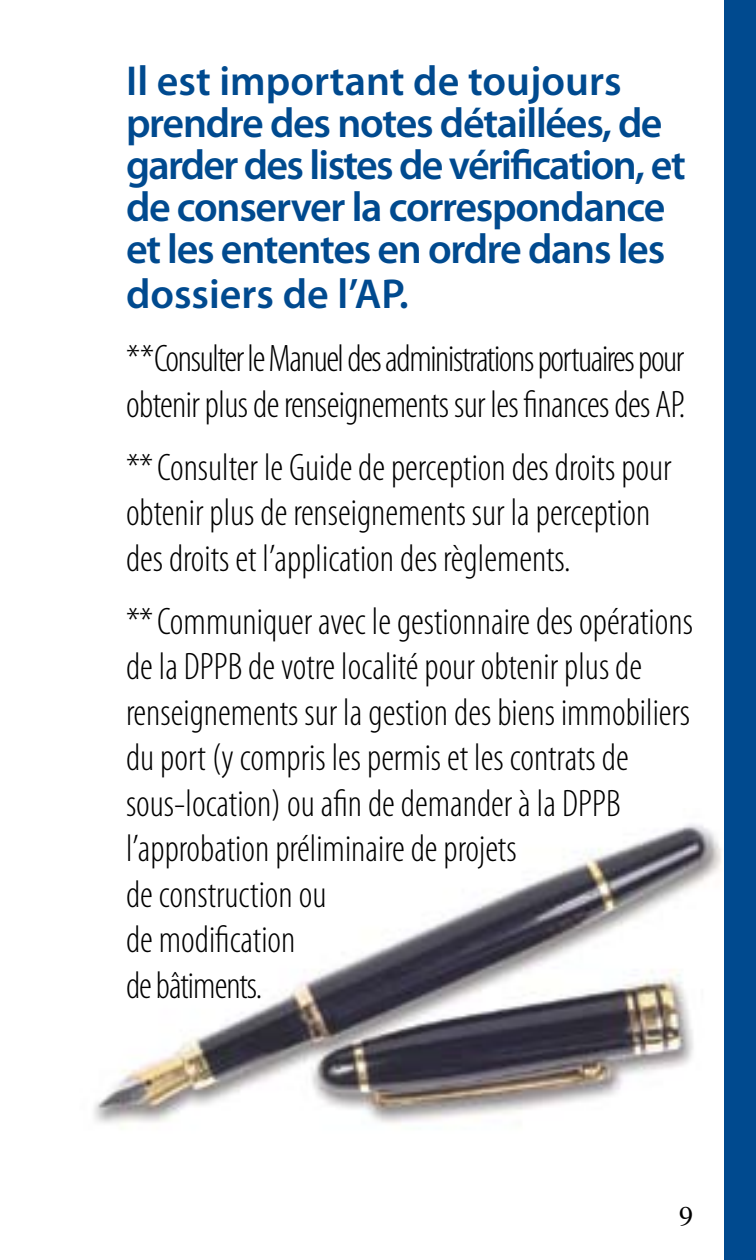
<style>
.page{position:relative;width:756px;height:1260px;background:#fff}
.page>*{position:absolute;margin:0;border:0;box-sizing:border-box;transform-origin:0 0}
.t1{font:600 42px/42.7px "Myriad Pro";letter-spacing:-.03em;color:#004a8f}
.t2{font:300 condensed 38.5px/45.5px "Myriad Pro";color:#000}
.t3{font:300 condensed 38.5px/45.5px "Myriad Pro";letter-spacing:-.035em;color:#000}
.t4{font:28px "Times";color:#000}
</style>
<div class="page">
<img style="left:94px;top:824px;width:628px;height:299px">
<div style="left:724px;top:0;width:32px;height:1260px;background:#004a8f"></div>
<p class="t1" style="left:126px;top:58px;width:562px">Il est important de toujours prendre des notes détaillées, de garder des listes de vérification, et de conserver la correspondance et les ententes en ordre dans les dossiers de l’AP.</p>
<p class="t3" style="left:126px;top:335px;width:561px">**Consulter le Manuel des administrations portuaires pour obtenir plus de renseignements sur les finances des AP.</p>
<p class="t2" style="left:126px;top:444px;width:547px">** Consulter le Guide de perception des droits pour obtenir plus de renseignements sur la perception des droits et l’application des règlements.</p>
<p class="t2" style="left:126px;top:598px;width:568px">** Communiquer avec le gestionnaire des opérations de la DPPB de votre localité pour obtenir plus de renseignements sur la gestion des biens immobiliers du port (y compris les permis et les contrats de sous-location) ou afin de demander à la DPPB l’approbation préliminaire de projets<br>de construction ou<br>de modification<br>de bâtiments.</p>
<p class="t4" style="left:679px;top:1191px;width:15px">9</p>
</div>
